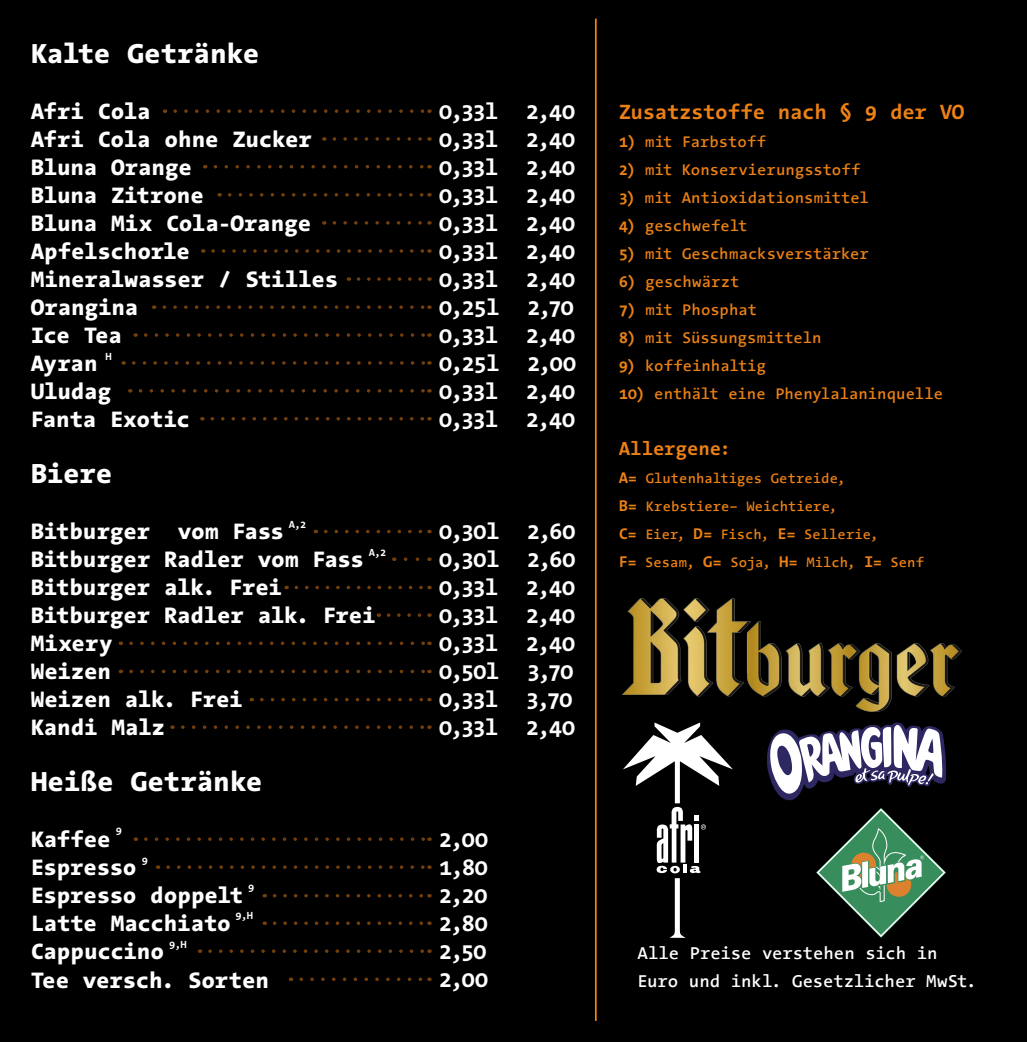
<style>
.page{position:relative;width:1027px;height:1042px;background:#000}
.page>*{position:absolute;margin:0;border:0;box-sizing:border-box;transform-origin:0 0}
.t1{font:800 28px "The Sans Mono";letter-spacing:-.01em;color:#fff}
.t2{font:800 22.75px/28px "The Sans Mono";letter-spacing:-.015em;color:#fff}
.t3{font:700 22.75px/28px "The Sans Mono";letter-spacing:-.05em;color:#fff;text-align:justify}
.t4{font:700 21px "The Sans Mono";letter-spacing:-.02em;color:#ec8115}
.t5{font:700 19.25px "The Sans Mono";letter-spacing:-.005em;color:#ec8115}
.t6{font:600 17.5px/28px "The Sans Mono";letter-spacing:-.01em;color:#fff}
.t7{font:600 15.75px "The Sans Mono";letter-spacing:-.005em;color:#ec8115}
.t8{font:600 14px/28px "The Sans Mono";color:#ec8115}
.t9{font:700 10.5px "The Sans Mono";color:#fff}
.s1{font-weight:700}
.s2{font-weight:700;font-size:15.75px}
</style>
<div class="page">
<svg style="left:767px;top:722px;width:180px;height:216px"></svg>
<svg style="left:623px;top:722px;width:110px;height:216px"></svg>
<img style="left:623px;top:598px;width:339px;height:114px">
<svg style="left:334px;top:137px;width:96px;height:4px"></svg>
<svg style="left:175px;top:109px;width:255px;height:4px"></svg>
<svg style="left:215px;top:165px;width:215px;height:3px"></svg>
<svg style="left:230px;top:193px;width:200px;height:4px"></svg>
<svg style="left:334px;top:221px;width:96px;height:4px"></svg>
<svg style="left:213px;top:249px;width:217px;height:4px"></svg>
<svg style="left:358px;top:277px;width:72px;height:4px"></svg>
<svg style="left:164px;top:305px;width:266px;height:4px"></svg>
<svg style="left:146px;top:333px;width:284px;height:4px"></svg>
<svg style="left:134px;top:361px;width:296px;height:4px"></svg>
<svg style="left:140px;top:389px;width:290px;height:3px"></svg>
<svg style="left:212px;top:417px;width:218px;height:3px"></svg>
<svg style="left:405px;top:557px;width:15px;height:4px"></svg>
<svg style="left:326px;top:530px;width:104px;height:3px"></svg>
<svg style="left:296px;top:586px;width:134px;height:3px"></svg>
<svg style="left:388px;top:613px;width:42px;height:4px"></svg>
<svg style="left:131px;top:641px;width:299px;height:4px"></svg>
<svg style="left:131px;top:670px;width:299px;height:3px"></svg>
<svg style="left:183px;top:725px;width:247px;height:4px"></svg>
<svg style="left:262px;top:698px;width:168px;height:3px"></svg>
<svg style="left:275px;top:894px;width:155px;height:3px"></svg>
<svg style="left:168px;top:865px;width:262px;height:4px"></svg>
<svg style="left:210px;top:949px;width:220px;height:4px"></svg>
<svg style="left:301px;top:977px;width:129px;height:4px"></svg>
<svg style="left:146px;top:837px;width:284px;height:4px"></svg>
<svg style="left:275px;top:921px;width:155px;height:4px"></svg>
<hr style="left:595px;top:19px;width:2px;height:1002px;background:#ec8115">
<p class="t1" style="left:31px;top:37px;width:230px">Kalte Getränke</p>
<p class="t2" style="left:31px;top:98px;width:309px">Afri Cola<br>Afri Cola ohne Zucker<br>Bluna Orange<br>Bluna Zitrone<br>Bluna Mix Cola-Orange<br>Apfelschorle<br>Mineralwasser / Stilles<br>Orangina<br>Ice Tea<br>Ayran<br>Uludag<br>Fanta Exotic</p>
<p class="t3" style="left:439px;top:98px;width:139px">0,33l 2,40<br>0,33l 2,40<br>0,33l 2,40<br>0,33l 2,40<br>0,33l 2,40<br>0,33l 2,40<br>0,33l 2,40<br>0,25l 2,70<br>0,33l 2,40<br>0,25l 2,00<br>0,33l 2,40<br>0,33l 2,40</p>
<p class="t9" style="left:106px;top:350px;width:8px">H</p>
<p class="t1" style="left:31px;top:457px;width:83px">Biere</p>
<p class="t9" style="left:289px;top:518px;width:19px">A,2</p>
<p class="t2" style="left:31px;top:518px;width:346px">Bitburger vom Fass<br>Bitburger Radler vom Fass<br>Bitburger alk. Frei<br>Bitburger Radler alk. Frei<br>Mixery<br>Weizen<br>Weizen alk. Frei<br>Kandi Malz</p>
<p class="t9" style="left:369px;top:546px;width:19px">A,2</p>
<p class="t1" style="left:31px;top:765px;width:233px">Heiße Getränke</p>
<p class="t9" style="left:116px;top:825px;width:8px">9</p>
<p class="t2" style="left:31px;top:826px;width:240px">Kaffee<br>Espresso<br>Espresso doppelt<br>Latte Macchiato<br>Cappuccino<br>Tee versch. Sorten</p>
<p class="t9" style="left:142px;top:854px;width:8px">9</p>
<p class="t9" style="left:248px;top:881px;width:8px">9</p>
<p class="t9" style="left:236px;top:909px;width:19px">9,H</p>
<p class="t9" style="left:169px;top:938px;width:19px">9,H</p>
<p class="t3" style="left:439px;top:518px;width:138px;text-align:left">0,30l 2,60<br>0,30l 2,60<br>0,33l 2,40<br>0,33l 2,40<br>0,33l 2,40<br>0,50l 3,70<br>0,33l 3,70<br>0,33l 2,40</p>
<p class="t3" style="left:439px;top:826px;width:51px">2,00<br>1,80<br>2,20<br>2,80<br>2,50<br>2,00</p>
<p class="t4" style="left:619px;top:100px;width:347px">Zusatzstoffe nach § 9 der VO</p>
<p class="t7" style="left:619px;top:133px;width:149px"><span class="s1">1)</span> mit Farbstoff</p>
<p class="t7" style="left:619px;top:161px;width:243px"><span class="s1">2)</span> mit Konservierungsstoff</p>
<p class="t7" style="left:619px;top:189px;width:252px"><span class="s1">3)</span> mit Antioxidationsmittel</p>
<p class="t7" style="left:619px;top:217px;width:130px"><span class="s1">4)</span> geschwefelt</p>
<p class="t7" style="left:619px;top:245px;width:252px"><span class="s1">5)</span> mit Geschmacksverstärker</p>
<p class="t7" style="left:619px;top:273px;width:122px"><span class="s1">6)</span> geschwärzt</p>
<p class="t7" style="left:619px;top:301px;width:140px"><span class="s1">7)</span> mit Phosphat</p>
<p class="t7" style="left:619px;top:329px;width:204px"><span class="s1">8)</span> mit Süssungsmitteln</p>
<p class="t7" style="left:619px;top:357px;width:149px"><span class="s1">9)</span> koffeinhaltig</p>
<p class="t7" style="left:619px;top:385px;width:326px"><span class="s1">10)</span> enthält eine Phenylalaninquelle</p>
<p class="t5" style="left:619px;top:438px;width:114px">Allergene:</p>
<p class="t8" style="left:619px;top:464px;width:307px"><span class="s2">A=</span> Glutenhaltiges Getreide,<br><span class="s2">B=</span> Krebstiere– Weichtiere,<br><span class="s2">C=</span> Eier, <span class="s2">D=</span> Fisch, <span class="s2">E=</span> Sellerie,<br><span class="s2">F=</span> Sesam, <span class="s2">G=</span> Soja, <span class="s2">H=</span> Milch, <span class="s2">I=</span> Senf</p>
<p class="t6" style="left:637px;top:939px;width:340px">Alle Preise verstehen sich in<br>Euro und inkl. Gesetzlicher MwSt.</p>
</div>
